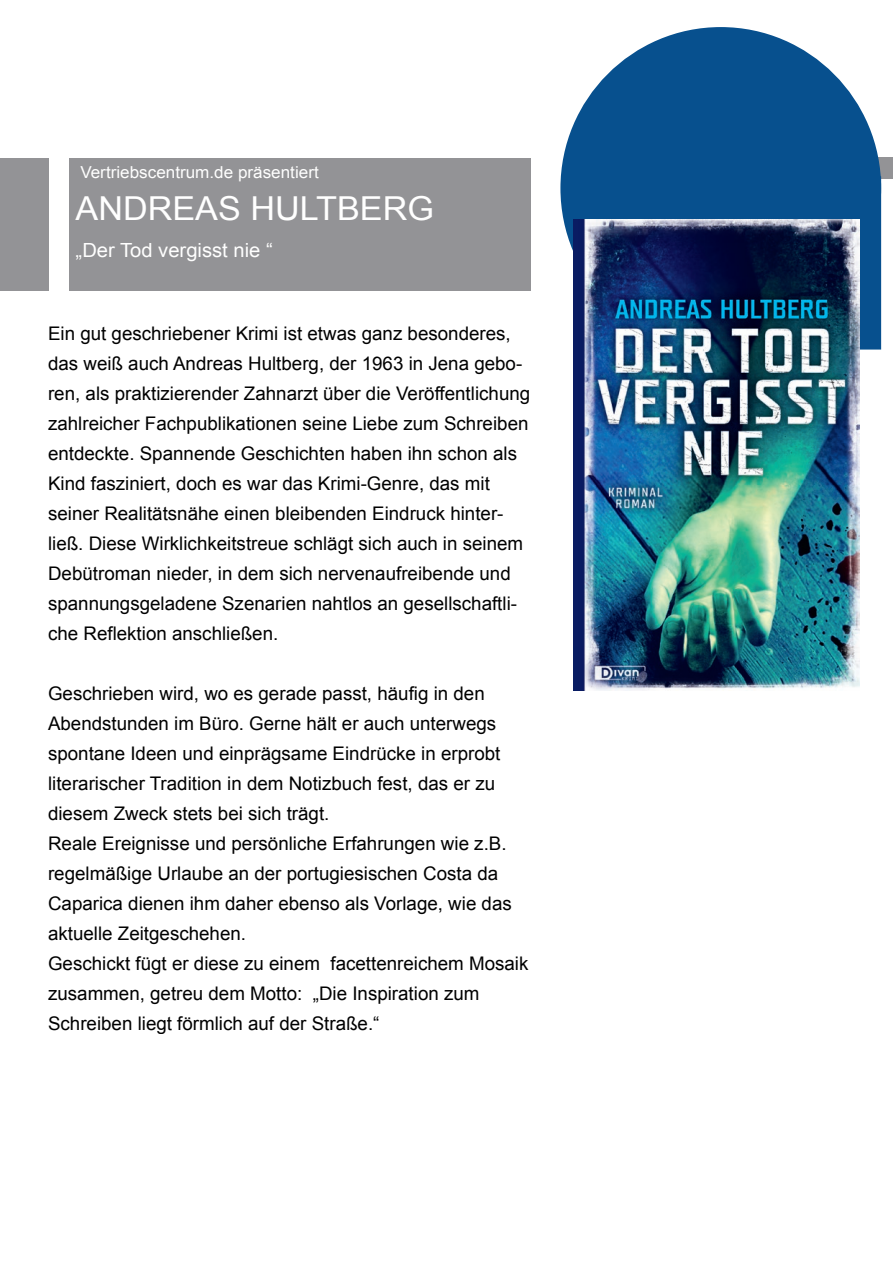
<style>
.page{position:relative;width:893px;height:1263px;background:#fff}
.page>*{position:absolute;margin:0;border:0;box-sizing:border-box;transform-origin:0 0}
.t1{font:33px "Arial";color:#fff;scale:1.04 1}
.t2{font:19.5px "Arial";color:#fff;scale:1.04 1}
.t3{font:18.75px/30px "Arial";color:#000001}
.t4{font:16.5px "Arial";color:#fff;scale:1.04 1}
</style>
<div class="page">
<div style="left:0;top:158px;width:48px;height:132px;background:#939396"></div>
<div style="left:70px;top:158px;width:461px;height:132px;background:#939396"></div>
<div style="left:805px;top:157px;width:87px;height:22px;background:#939396"></div>
<svg style="left:860px;top:122px;width:21px;height:228px;background:#22639a"></svg>
<div style="left:560px;top:27px;width:321px;height:322px;background:#07508e;border-radius:50%"></div>
<img style="left:573px;top:220px;width:287px;height:470px">
<p class="t4" style="left:80px;top:163px;width:231px">Vertriebscentrum.de präsentiert</p>
<h1 class="t1" style="left:76px;top:190px;width:346px">ANDREAS HULTBERG</h1>
<p class="t2" style="left:76px;top:240px;width:191px">„Der Tod vergisst nie “</p>
<p class="t3" style="left:48px;top:318px;width:484px">Ein gut geschriebener Krimi ist etwas ganz besonderes, das weiß auch Andreas Hultberg, der 1963 in Jena gebo&shy;ren, als praktizierender Zahnarzt über die Veröffentlichung zahlreicher Fachpublikationen seine Liebe zum Schreiben entdeckte. Spannende Geschichten haben ihn schon als Kind fasziniert, doch es war das Krimi-Genre, das mit seiner Realitätsnähe einen bleibenden Eindruck hinter&shy;ließ. Diese Wirklichkeitstreue schlägt sich auch in seinem Debütroman nieder, in dem sich nervenaufreibende und spannungsgeladene Szenarien nahtlos an gesellschaftli&shy;che Reflektion anschließen.</p>
<p class="t3" style="left:48px;top:678px;width:482px">Geschrieben wird, wo es gerade passt, häufig in den Abendstunden im Büro. Gerne hält er auch unterwegs spontane Ideen und einprägsame Eindrücke in erprobt literarischer Tradition in dem Notizbuch fest, das er zu diesem Zweck stets bei sich trägt.<br>Reale Ereignisse und persönliche Erfahrungen wie z.B. regelmäßige Urlaube an der portugiesischen Costa da Caparica dienen ihm daher ebenso als Vorlage, wie das aktuelle Zeitgeschehen.<br>Geschickt fügt er diese zu einem facettenreichem Mosaik zusammen, getreu dem Motto: „Die Inspiration zum Schreiben liegt förmlich auf der Straße.“</p>
</div>
